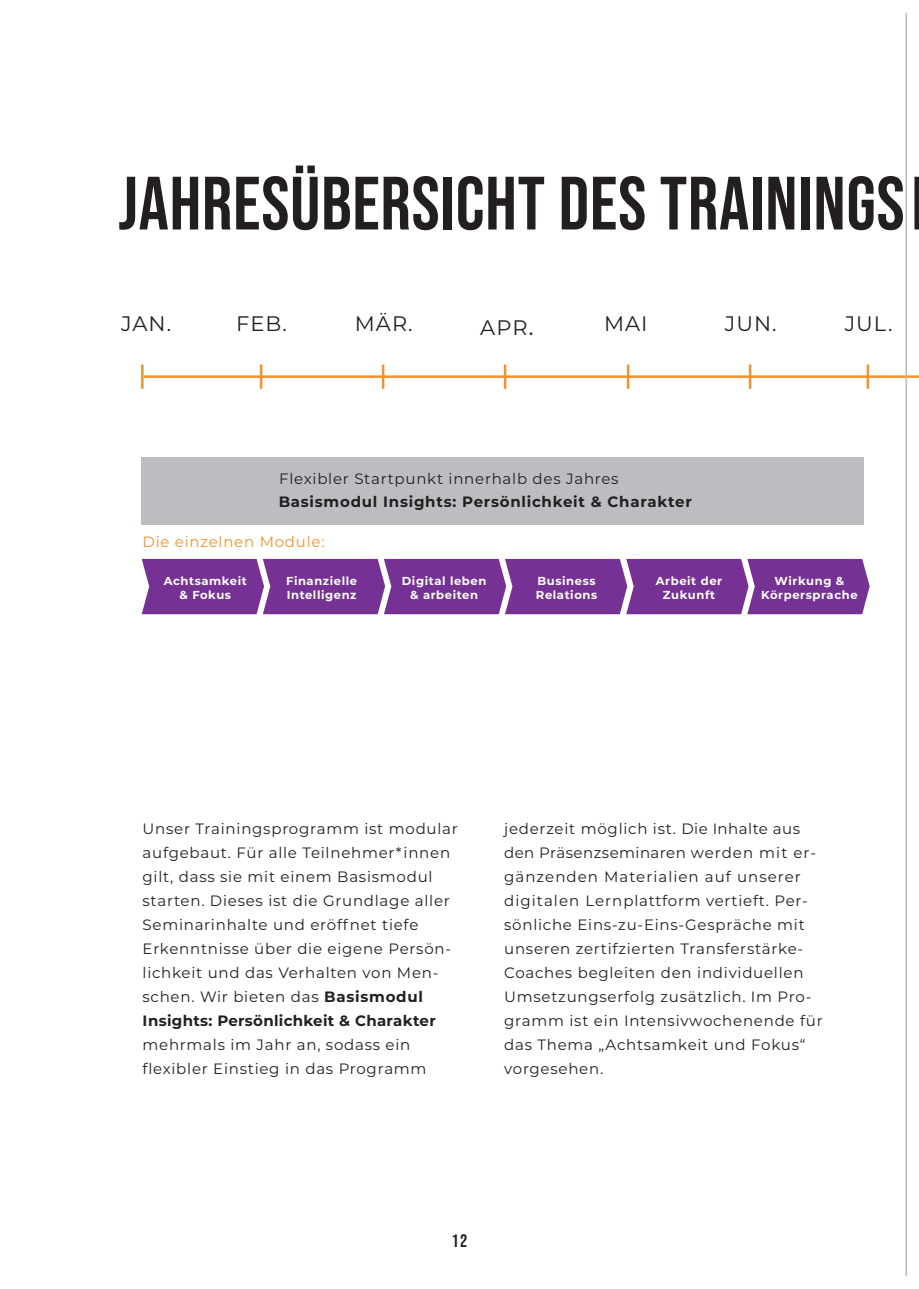
<style>
.page{position:relative;width:919px;height:1289px;background:#fff}
.page>*{position:absolute;margin:0;border:0;box-sizing:border-box;transform-origin:0 0}
.t1{font:75.3px "Bebas Neue";letter-spacing:.01em;color:#231f20}
.t2{font:21px "Montserrat";letter-spacing:.05em;color:#231f20}
.t3{font:18px "Bebas Neue";color:#231f20}
.t4{font:15px/24px "Montserrat";letter-spacing:.05em;color:#231f20}
.t5{font:700 15px "Montserrat";letter-spacing:.05em;color:#231f20}
.t6{font:15px "Montserrat";letter-spacing:.05em;color:#f6922c}
.t7{font:700 11.55px/13.8px "Montserrat";letter-spacing:.05em;color:#fff;text-align:center}
.s1{font-size:25.05px}
.s2{font-weight:700}
</style>
<div class="page">
<hr style="left:144px;top:375px;width:774px;height:3px;background:#f6922c">
<hr style="left:141px;top:364px;width:3px;height:25px;background:#f6922c">
<hr style="left:260px;top:364px;width:2px;height:25px;background:#f6922c">
<hr style="left:382px;top:364px;width:2px;height:25px;background:#f6922c">
<hr style="left:504px;top:364px;width:2px;height:25px;background:#f6922c">
<hr style="left:627px;top:364px;width:2px;height:25px;background:#f6922c">
<hr style="left:748px;top:364px;width:3px;height:25px;background:#f6922c">
<hr style="left:866px;top:364px;width:3px;height:25px;background:#f6922c">
<div style="left:142px;top:457px;width:721px;height:67px;background:#bcbdc0"></div>
<div style="left:142px;top:559px;width:727px;height:55px;background:#753294"></div>
<hr style="left:905px;top:13px;width:1px;height:1263px;background:#bcbdc0">
<p class="t1" style="left:118px;top:161px;width:788px">JAHRESÜBERSICHT DES TRAININGS</p>
<p class="t2" style="left:121px;top:309px;width:51px">JAN.</p>
<p class="t2" style="left:236px;top:309px;width:52px">FEB.</p>
<p class="t2" style="left:355px;top:309px;width:59px">MÄR.</p>
<p class="t2" style="left:480px;top:313px;width:55px">APR<span class="s1">.</span></p>
<p class="t2" style="left:604px;top:309px;width:45px">MAI</p>
<p class="t2" style="left:724px;top:309px;width:53px">JUN.</p>
<p class="t2" style="left:844px;top:309px;width:49px">JUL.</p>
<p class="t4" style="left:279px;top:465px;width:341px">Flexibler Startpunkt innerhalb des Jahres</p>
<p class="t5" style="left:279px;top:491px;width:414px">Basismodul Insights: Persönlichkeit &amp; Charakter</p>
<p class="t6" style="left:142px;top:531px;width:183px">Die einzelnen Module:</p>
<p class="t7" style="left:164px;top:573px;width:84px">Achtsamkeit &amp; Fokus</p>
<p class="t7" style="left:286px;top:573px;width:72px;text-align:left">Finanzielle<br>Intelligenz</p>
<p class="t7" style="left:402px;top:573px;width:86px">Digital leben &amp; arbeiten</p>
<p class="t7" style="left:536px;top:573px;width:63px;text-align:left">Business<br>Relations</p>
<p class="t7" style="left:655px;top:573px;width:68px">Arbeit der<br>Zukunft</p>
<p class="t7" style="left:761px;top:573px;width:98px">Wirkung &amp;<br>Körpersprache</p>
<p class="t4" style="left:142px;top:816px;width:317px">Unser Trainingsprogramm ist modular aufgebaut. Für alle Teilnehmer*innen gilt, dass sie mit einem Basismodul starten. Dieses ist die Grundlage aller Seminarinhalte und eröffnet tiefe Erkenntnisse über die eigene Persön&shy;lichkeit und das Verhalten von Men&shy;schen. Wir bieten das <span class="s2">Basismodul Insights: Persönlichkeit &amp; Charakter </span>mehrmals im Jahr an, sodass ein flexibler Einstieg in das Programm</p>
<p class="t4" style="left:504px;top:816px;width:320px">jederzeit möglich ist. Die Inhalte aus den Präsenzseminaren werden mit er&shy;gänzenden Materialien auf unserer digitalen Lernplattform vertieft. Per&shy;sönliche Eins-zu-Eins-Gespräche mit unseren zertifzierten Transferstärke-Coaches begleiten den individuellen Umsetzungserfolg zusätzlich. Im Pro&shy;gramm ist ein Intensivwochenende für das Thema „Achtsamkeit und Fokus“ vorgesehen.</p>
<p class="t3" style="left:451px;top:1230px;width:17px">12</p>
</div>
